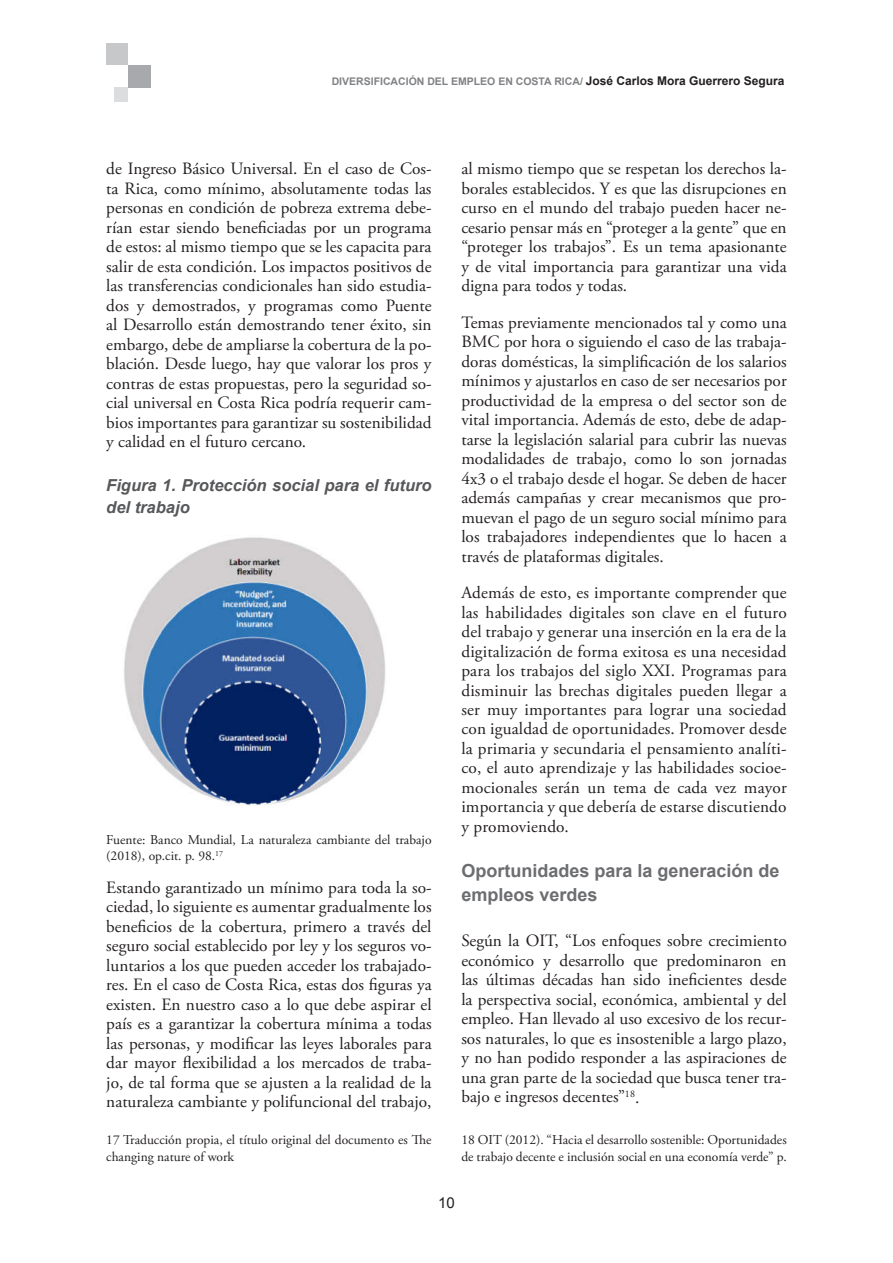
<style>
.page{position:relative;width:893px;height:1263px;background:#fff}
.page>*{position:absolute;margin:0;border:0;box-sizing:border-box;transform-origin:0 0}
.t1{font:700 18px/24px "Arial";color:#6c6d70}
.t2{font:17.25px/19.5px "Adobe Garamond Pro";color:#231f20;text-align:justify}
.t3{font:italic 700 16.5px/22.5px "Arial";color:#57585a}
.t4{font:15px "Arial";color:#231f20}
.t5{font:13.5px/16.5px "Adobe Garamond Pro";color:#231f20}
.t6{font:700 10.5px "Arial";color:#808285}
.s1{font-size:12px;color:#231f20}
</style>
<div class="page">
<div style="left:106px;top:43px;width:22px;height:22px;background:#c7c8ca"></div>
<div style="left:114px;top:87px;width:14px;height:15px;background:#dcdddf"></div>
<div style="left:128px;top:65px;width:22px;height:22px;background:#a8a9ad"></div>
<img style="left:124px;top:537px;width:262px;height:269px">
<p class="t6" style="left:332px;top:75px;width:454px">Diversificación del empleo en Costa Rica/ <span class="s1">José Carlos Mora Guerrero Segura</span></p>
<p class="t2" style="left:106px;top:159px;width:327px">de Ingreso Básico Universal. En el caso de Cos&shy;ta Rica, como mínimo, absolutamente todas las personas en condición de pobreza extrema debe&shy;rían estar siendo beneficiadas por un programa de estos: al mismo tiempo que se les capacita para salir de esta condición. Los impactos positivos de las transferencias condicionales han sido estudia&shy;dos y demostrados, y programas como Puente al Desarrollo están demostrando tener éxito, sin embargo, debe de ampliarse la cobertura de la po&shy;blación. Desde luego, hay que valorar los pros y contras de estas propuestas, pero la seguridad so&shy;cial universal en Costa Rica podría requerir cam&shy;bios importantes para garantizar su sostenibilidad y calidad en el futuro cercano.</p>
<p class="t3" style="left:106px;top:474px;width:327px">Figura 1. Protección social para el futuro del trabajo</p>
<p class="t5" style="left:106px;top:832px;width:327px">Fuente: Banco Mundial, La naturaleza cambiante del trabajo (2018), op.cit. p. 98.<sup>17</sup></p>
<p class="t2" style="left:106px;top:878px;width:327px">Estando garantizado un mínimo para toda la so&shy;ciedad, lo siguiente es aumentar gradualmente los beneficios de la cobertura, primero a través del seguro social establecido por ley y los seguros vo&shy;luntarios a los que pueden acceder los trabajado&shy;res. En el caso de Costa Rica, estas dos figuras ya existen. En nuestro caso a lo que debe aspirar el país es a garantizar la cobertura mínima a todas las personas, y modificar las leyes laborales para dar mayor flexibilidad a los mercados de traba&shy;jo, de tal forma que se ajusten a la realidad de la naturaleza cambiante y polifuncional del trabajo,</p>
<p class="t5" style="left:106px;top:1132px;width:327px">17 Traducción propia, el título original del documento es The changing nature of work</p>
<p class="t2" style="left:461px;top:159px;width:327px">al mismo tiempo que se respetan los derechos la&shy;borales establecidos. Y es que las disrupciones en curso en el mundo del trabajo pueden hacer ne&shy;cesario pensar más en “proteger a la gente” que en “proteger los trabajos”. Es un tema apasionante y de vital importancia para garantizar una vida digna para todos y todas.</p>
<p class="t2" style="left:461px;top:313px;width:327px">Temas previamente mencionados tal y como una BMC por hora o siguiendo el caso de las trabaja&shy;doras domésticas, la simplificación de los salarios mínimos y ajustarlos en caso de ser necesarios por productividad de la empresa o del sector son de vital importancia. Además de esto, debe de adap&shy;tarse la legislación salarial para cubrir las nuevas modalidades de trabajo, como lo son jornadas 4x3 o el trabajo desde el hogar. Se deben de hacer además campañas y crear mecanismos que pro&shy;muevan el pago de un seguro social mínimo para los trabajadores independientes que lo hacen a través de plataformas digitales.</p>
<p class="t2" style="left:461px;top:583px;width:327px">Además de esto, es importante comprender que las habilidades digitales son clave en el futuro del trabajo y generar una inserción en la era de la digitalización de forma exitosa es una necesidad para los trabajos del siglo XXI. Programas para disminuir las brechas digitales pueden llegar a ser muy importantes para lograr una sociedad con igualdad de oportunidades. Promover desde la primaria y secundaria el pensamiento analíti&shy;co, el auto aprendizaje y las habilidades socioe&shy;mocionales serán un tema de cada vez mayor importancia y que debería de estarse discutiendo y promoviendo.</p>
<p class="t1" style="left:461px;top:860px;width:320px">Oportunidades para la generación de empleos verdes</p>
<p class="t2" style="left:461px;top:932px;width:327px">Según la OIT, “Los enfoques sobre crecimiento económico y desarrollo que predominaron en las últimas décadas han sido ineficientes desde la perspectiva social, económica, ambiental y del empleo. Han llevado al uso excesivo de los recur&shy;sos naturales, lo que es insostenible a largo plazo, y no han podido responder a las aspiraciones de una gran parte de la sociedad que busca tener tra&shy;bajo e ingresos decentes”<sup>18</sup>.</p>
<p class="t5" style="left:461px;top:1132px;width:327px">18 OIT (2012). “Hacia el desarrollo sostenible: Oportunidades de trabajo decente e inclusión social en una economía verde” p.</p>
<p class="t4" style="left:438px;top:1192px;width:18px">10</p>
</div>
